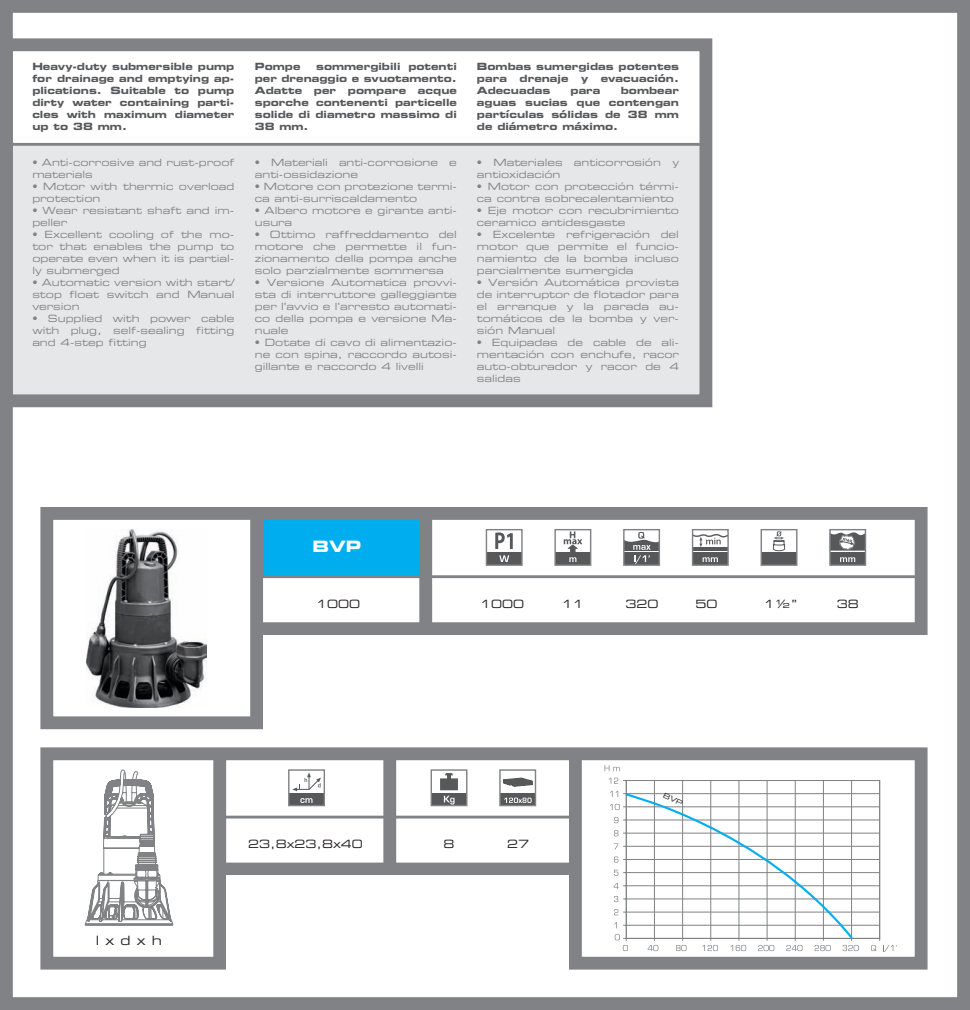
<style>
.page{position:relative;width:970px;height:1010px;background:#fff}
.page>*{position:absolute;margin:0;border:0;box-sizing:border-box;transform-origin:0 0}
.t1{font:15.6px "Eurostile Bold Extended Two";color:#fff}
.t2{font:12.9px "Eurostile Extended Two";color:#231f20}
.t3{font:11.4px "Eurostile Extended Two";color:#231f20}
.t4{font:10.05px/12px "Eurostile Extended Two";color:#808285}
.t5{font:10.05px/12px "Eurostile Bold Extended Two";color:#57585a;text-align:justify}
.s1{font-family:"Eurostile"}
</style>
<div class="page">
<svg style="left:625px;top:781px;width:254px;height:158px"></svg>
<svg style="left:604px;top:765px;width:15px;height:6px"></svg>
<hr style="left:623px;top:806px;width:256px;height:1px;background:#808285">
<hr style="left:623px;top:793px;width:256px;height:1px;background:#808285">
<hr style="left:623px;top:780px;width:256px;height:1px;background:#808285">
<svg style="left:608px;top:778px;width:10px;height:6px"></svg>
<svg style="left:871px;top:945px;width:5px;height:6px"></svg>
<svg style="left:883px;top:945px;width:13px;height:7px"></svg>
<hr style="left:626px;top:780px;width:1px;height:161px;background:#808285">
<hr style="left:654px;top:780px;width:1px;height:161px;background:#808285">
<hr style="left:682px;top:780px;width:1px;height:161px;background:#808285">
<hr style="left:710px;top:780px;width:1px;height:161px;background:#808285">
<hr style="left:738px;top:780px;width:1px;height:161px;background:#808285">
<hr style="left:766px;top:780px;width:1px;height:161px;background:#808285">
<hr style="left:794px;top:780px;width:1px;height:161px;background:#808285">
<hr style="left:823px;top:780px;width:1px;height:161px;background:#808285">
<hr style="left:851px;top:780px;width:1px;height:161px;background:#808285">
<hr style="left:879px;top:780px;width:1px;height:161px;background:#808285">
<div style="left:260px;top:517px;width:162px;height:60px;background:#00aeef"></div>
<div style="left:40px;top:507px;width:887px;height:222px;border:13px solid #808285"></div>
<div style="left:250px;top:514px;width:13px;height:206px;background:#808285"></div>
<div style="left:419px;top:515px;width:13px;height:117px;background:#808285"></div>
<div style="left:486px;top:552px;width:36px;height:13px;background:#57585a"></div>
<div style="left:485px;top:529px;width:37px;height:37px;border:1px solid #808285"></div>
<svg style="left:495px;top:532px;width:17px;height:17px"></svg>
<svg style="left:499px;top:555px;width:10px;height:7px"></svg>
<div style="left:555px;top:552px;width:35px;height:13px;background:#57585a"></div>
<div style="left:554px;top:529px;width:37px;height:37px;border:1px solid #808285"></div>
<svg style="left:563px;top:531px;width:19px;height:31px"></svg>
<div style="left:623px;top:529px;width:37px;height:37px;border:1px solid #808285"></div>
<svg style="left:624px;top:532px;width:35px;height:32px"></svg>
<hr style="left:692px;top:548px;width:36px;height:3px;background:#57585a">
<div style="left:692px;top:552px;width:36px;height:13px;background:#57585a"></div>
<div style="left:691px;top:529px;width:37px;height:37px;border:1px solid #808285"></div>
<svg style="left:702px;top:557px;width:15px;height:5px"></svg>
<svg style="left:691px;top:533px;width:38px;height:14px"></svg>
<div style="left:830px;top:552px;width:35px;height:13px;background:#57585a"></div>
<div style="left:829px;top:529px;width:37px;height:37px;border:1px solid #808285"></div>
<svg style="left:840px;top:557px;width:15px;height:5px"></svg>
<svg style="left:829px;top:532px;width:36px;height:19px"></svg>
<div style="left:761px;top:552px;width:35px;height:13px;background:#57585a"></div>
<div style="left:760px;top:529px;width:37px;height:37px;border:1px solid #808285"></div>
<svg style="left:773px;top:531px;width:12px;height:20px"></svg>
<hr style="left:258px;top:575px;width:662px;height:3px;background:#808285">
<hr style="left:258px;top:622px;width:658px;height:3px;background:#808285">
<div style="left:213px;top:756px;width:13px;height:206px;background:#808285"></div>
<div style="left:569px;top:755px;width:12px;height:206px;background:#808285"></div>
<div style="left:383px;top:754px;width:13px;height:118px;background:#808285"></div>
<div style="left:431px;top:793px;width:36px;height:12px;background:#57585a"></div>
<div style="left:430px;top:769px;width:37px;height:37px;border:1px solid #808285"></div>
<svg style="left:444px;top:796px;width:10px;height:8px"></svg>
<svg style="left:440px;top:773px;width:18px;height:17px"></svg>
<div style="left:289px;top:793px;width:35px;height:12px;background:#57585a"></div>
<div style="left:288px;top:769px;width:37px;height:37px;border:1px solid #808285"></div>
<svg style="left:300px;top:798px;width:12px;height:5px"></svg>
<svg style="left:292px;top:772px;width:29px;height:19px"></svg>
<hr style="left:219px;top:816px;width:356px;height:2px;background:#808285">
<div style="left:500px;top:793px;width:35px;height:12px;background:#57585a"></div>
<div style="left:499px;top:769px;width:37px;height:37px;border:1px solid #808285"></div>
<svg style="left:504px;top:797px;width:27px;height:6px"></svg>
<svg style="left:503px;top:778px;width:29px;height:8px"></svg>
<div style="left:1px;top:143px;width:707px;height:259px;background:#e6e7e9"></div>
<hr style="left:11px;top:143px;width:698px;height:3px;background:#808285">
<div style="left:255px;top:623px;width:668px;height:13px;background:#808285"></div>
<div style="left:263px;top:635px;width:671px;height:95px;background:#fff"></div>
<div style="left:224px;top:863px;width:346px;height:13px;background:#808285"></div>
<img style="left:87px;top:529px;width:120px;height:178px">
<svg style="left:84px;top:769px;width:90px;height:157px"></svg>
<div style="left:0;top:0;width:969px;height:1010px;border:13px solid #808285"></div>
<div style="left:0;top:38px;width:712px;height:369px;border:13px solid #808285"></div>
<div style="left:40px;top:747px;width:887px;height:222px;border:13px solid #808285"></div>
<div style="left:226px;top:875px;width:343px;height:102px;background:#fff"></div>
<svg style="left:610px;top:791px;width:248px;height:160px"></svg>
<p class="t5" style="left:32px;top:61px;width:203px">Heavy-duty submersible pump for drainage and emptying ap&shy;plications. Suitable to pump dirty water containing parti&shy;cles with maximum diameter up to 38 mm.</p>
<p class="t4" style="left:32px;top:156px;width:203px"><span class="s1">•</span> Anti-corrosive and rust-proof materials</p>
<p class="t4" style="left:32px;top:180px;width:203px"><span class="s1">•</span> Motor with thermic overload protection</p>
<p class="t4" style="left:32px;top:204px;width:203px"><span class="s1">•</span> Wear resistant shaft and im&shy;peller</p>
<p class="t4" style="left:32px;top:228px;width:203px;text-align:justify"><span class="s1">•</span> Excellent cooling of the mo&shy;tor that enables the pump to operate even when it is partial&shy;ly submerged</p>
<p class="t4" style="left:32px;top:276px;width:203px;text-align:justify"><span class="s1">•</span> Automatic version with start/ stop float switch and Manual version</p>
<p class="t4" style="left:32px;top:312px;width:203px;text-align:justify"><span class="s1">•</span> Supplied with power cable with plug, self-sealing fitting and 4-step fitting</p>
<p class="t5" style="left:255px;top:61px;width:203px;text-indent:61px">sommergibili potenti per drenaggio e svuotamento.<br>Adatte per pompare acque sporche contenenti particelle solide di diametro massimo di 38 mm.</p>
<p class="t4" style="left:255px;top:156px;width:203px"><span class="s1">•</span> Materiali anti-corrosione e anti-ossidazione</p>
<p class="t4" style="left:255px;top:180px;width:203px"><span class="s1">•</span> Motore con protezione termi&shy;ca anti-surriscaldamento</p>
<p class="t4" style="left:255px;top:204px;width:203px"><span class="s1">•</span> Albero motore e girante anti&shy;usura</p>
<p class="t4" style="left:255px;top:228px;width:203px;text-align:justify"><span class="s1">•</span> Ottimo raffreddamento del motore che permette il fun&shy;zionamento della pompa anche solo parzialmente sommersa</p>
<p class="t4" style="left:255px;top:276px;width:203px;text-align:justify"><span class="s1">•</span> Versione Automatica provvi&shy;sta di interruttore galleggiante per l’avvio e l’arresto automati&shy;co della pompa e versione Ma&shy;nuale</p>
<p class="t4" style="left:255px;top:336px;width:203px;text-align:justify"><span class="s1">•</span> Dotate di cavo di alimentazio&shy;ne con spina, raccordo autosi&shy;gillante e raccordo 4 livelli</p>
<p class="t5" style="left:255px;top:61px;width:47px">Pompe</p>
<p class="t5" style="left:477px;top:61px;width:203px">Bombas sumergidas potentes para</p>
<p class="t5" style="left:519px;top:73px;width:50px">drenaje</p>
<p class="t5" style="left:581px;top:73px;width:9px">y</p>
<p class="t5" style="left:601px;top:73px;width:80px">evacuación.</p>
<p class="t5" style="left:477px;top:84px;width:75px">Adecuadas</p>
<p class="t5" style="left:570px;top:84px;width:32px">para</p>
<p class="t5" style="left:477px;top:84px;width:203px;text-indent:144px">bombear aguas sucias que contengan partículas sólidas de 38 mm de diámetro máximo.</p>
<p class="t4" style="left:477px;top:156px;width:203px"><span class="s1">•</span> Materiales anticorrosión y antioxidación</p>
<p class="t4" style="left:477px;top:180px;width:203px"><span class="s1">•</span> Motor con protección térmi&shy;ca contra sobrecalentamiento</p>
<p class="t4" style="left:477px;top:204px;width:203px"><span class="s1">•</span> Eje motor con recubrimiento ceramico antidesgaste</p>
<p class="t4" style="left:477px;top:228px;width:203px;text-align:justify"><span class="s1">•</span> Excelente refrigeración del motor que permite el funcio&shy;namiento de la bomba incluso parcialmente sumergida</p>
<p class="t4" style="left:477px;top:276px;width:203px;text-align:justify"><span class="s1">•</span> Versión Automática provista de interruptor de flotador para el arranque y la parada au&shy;tomáticos de la bomba y ver&shy;sión Manual</p>
<p class="t4" style="left:477px;top:336px;width:203px;text-align:justify"><span class="s1">•</span> Equipadas de cable de ali&shy;mentación con enchufe, racor auto-obturador y racor de 4 salidas</p>
<h1 class="t1" style="left:312px;top:536px;width:50px">BVP</h1>
<p class="t3" style="left:316px;top:596px;width:45px">1000</p>
<p class="t3" style="left:480px;top:596px;width:45px">1000</p>
<p class="t3" style="left:562px;top:596px;width:23px">11</p>
<p class="t3" style="left:625px;top:596px;width:34px">320</p>
<p class="t3" style="left:695px;top:596px;width:23px">50</p>
<p class="t3" style="left:763px;top:596px;width:35px">1½”</p>
<p class="t3" style="left:836px;top:596px;width:23px">38</p>
<p class="t2" style="left:96px;top:931px;width:68px">l x d x h</p>
<p class="t3" style="left:248px;top:836px;width:116px">23,8x23,8x40</p>
<p class="t3" style="left:507px;top:836px;width:23px">27</p>
<p class="t3" style="left:443px;top:836px;width:12px">8</p>
</div>
